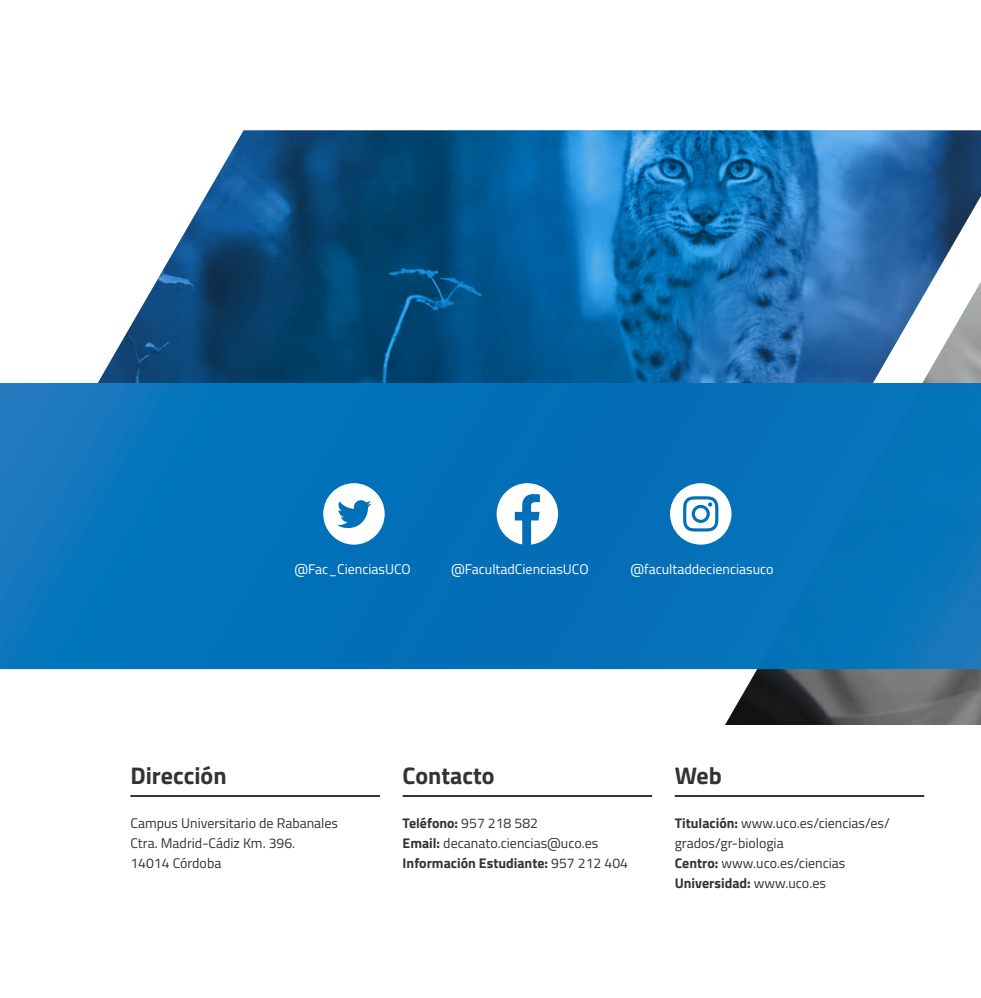
<style>
.page{position:relative;width:981px;height:998px;background:#fff}
.page>*{position:absolute;margin:0;border:0;box-sizing:border-box;transform-origin:0 0}
.t1{font:700 24px "Titillium";color:#343233}
.t2{font:14px/20px "Titillium";color:#343233}
.t3{font:14px "Titillium";color:#fff}
.s1{font-weight:700}
</style>
<div class="page">
<img style="left:724px;top:669px;width:257px;height:56px">
<img style="left:98px;top:130px;width:883px;height:253px">
<svg style="left:0;top:383px;width:981px;height:286px;background:#0572b9"></svg>
<hr style="left:130px;top:795px;width:250px;height:2px;background:#343233">
<hr style="left:403px;top:795px;width:249px;height:2px;background:#343233">
<hr style="left:675px;top:795px;width:249px;height:2px;background:#343233">
<svg style="left:670px;top:483px;width:61px;height:62px"></svg>
<svg style="left:497px;top:483px;width:61px;height:62px"></svg>
<svg style="left:323px;top:483px;width:62px;height:62px"></svg>
<p class="t3" style="left:295px;top:558px;width:118px">@Fac_CienciasUCO</p>
<p class="t3" style="left:451px;top:558px;width:139px">@FacultadCienciasUCO</p>
<p class="t3" style="left:630px;top:558px;width:145px">@facultaddecienciasuco</p>
<h1 class="t1" style="left:130px;top:757px;width:98px">Dirección</h1>
<p class="t2" style="left:130px;top:812px;width:209px">Campus Universitario de Rabanales<br>Ctra. Madrid-Cádiz Km. 396.<br>14014 Córdoba</p>
<h1 class="t1" style="left:403px;top:757px;width:94px">Contacto</h1>
<p class="t2" style="left:403px;top:812px;width:227px"><span class="s1">Teléfono:</span> 957 218 582<br><span class="s1">Email:</span> decanato.ciencias@uco.es<br><span class="s1">Información Estudiante:</span> 957 212 404</p>
<h1 class="t1" style="left:675px;top:757px;width:49px">Web</h1>
<p class="t2" style="left:675px;top:812px;width:216px"><span class="s1">Titulación:</span> www.uco.es/ciencias/es/ grados/gr-biologia<br><span class="s1">Centro:</span> www.uco.es/ciencias<br><span class="s1">Universidad:</span> www.uco.es</p>
</div>
